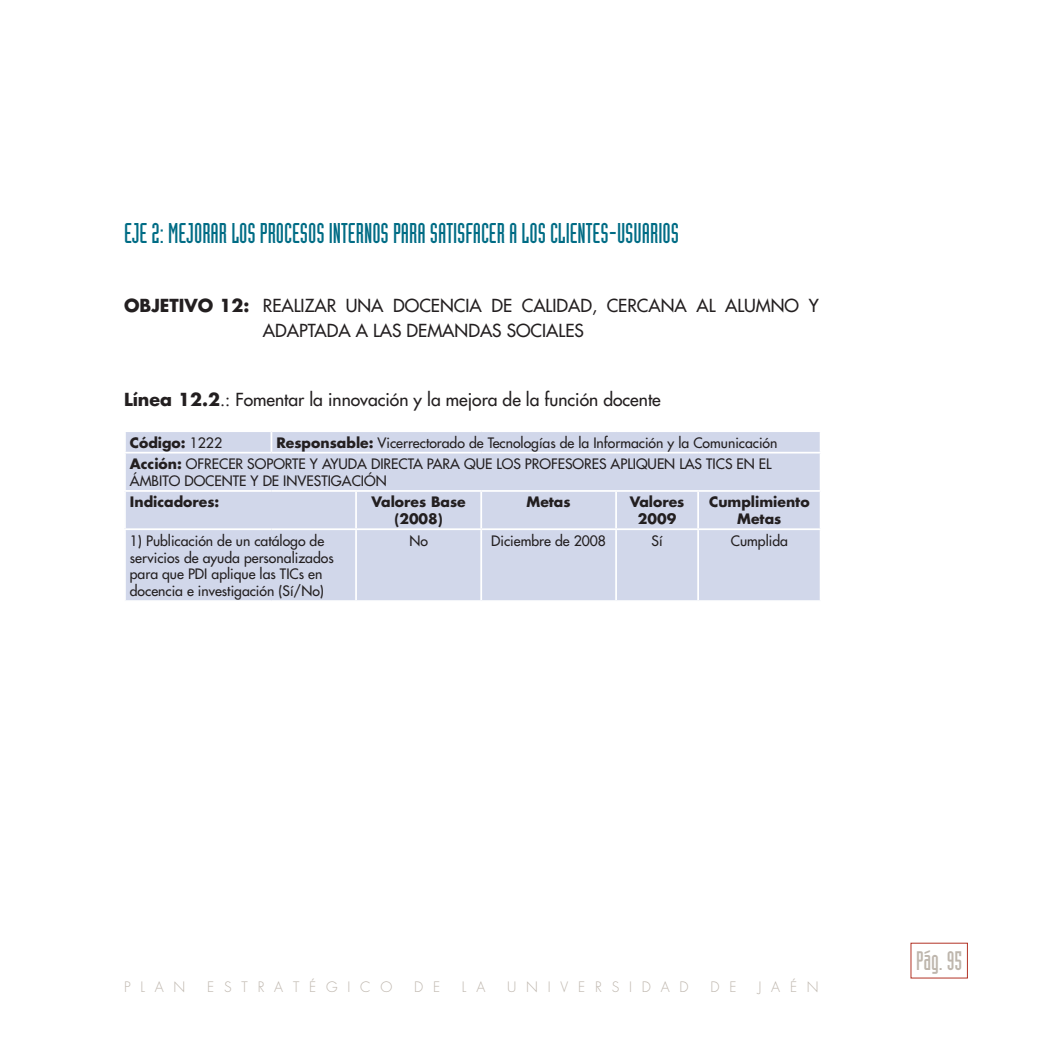
<style>
.page{position:relative;width:1042px;height:1042px;background:#fff}
.page>*{position:absolute;margin:0;border:0;box-sizing:border-box;transform-origin:0 0}
.t1{font:28px "Industria LT Std Solid";color:#006c85}
.t2{font:26.25px "Industria LT Std Solid";color:#beb6ad}
.t3{font:500 17.5px/24.5px "Futura Std";color:#231f20}
.t4{font:500 14px/16.8px "Futura Std";color:#231f20}
.t5{font:700 14px/16.8px "Futura Std";color:#231f20;text-align:center}
.t6{font:300 14px "Futura Std";letter-spacing:.7em;color:#beb6ad}
.s1{font-weight:700}
.s2{font-weight:500}
</style>
<div class="page">
<div style="left:126px;top:432px;width:694px;height:168px;background:#d1d7ea"></div>
<div style="left:125px;top:491px;width:231px;height:38px;background:#d1d7ea"></div>
<hr style="left:270px;top:432px;width:2px;height:20px;background:#fff">
<hr style="left:124px;top:452px;width:147px;height:1px;background:#fff">
<hr style="left:271px;top:452px;width:85px;height:1px;background:#fff">
<hr style="left:356px;top:452px;width:125px;height:1px;background:#fff">
<hr style="left:481px;top:452px;width:135px;height:1px;background:#fff">
<hr style="left:616px;top:452px;width:82px;height:1px;background:#fff">
<hr style="left:698px;top:452px;width:123px;height:1px;background:#fff">
<hr style="left:124px;top:490px;width:147px;height:2px;background:#fff">
<hr style="left:271px;top:490px;width:85px;height:2px;background:#fff">
<hr style="left:356px;top:490px;width:125px;height:2px;background:#fff">
<hr style="left:355px;top:492px;width:2px;height:36px;background:#fff">
<hr style="left:481px;top:490px;width:135px;height:2px;background:#fff">
<hr style="left:480px;top:492px;width:2px;height:36px;background:#fff">
<hr style="left:616px;top:490px;width:82px;height:2px;background:#fff">
<hr style="left:615px;top:492px;width:2px;height:36px;background:#fff">
<hr style="left:698px;top:490px;width:123px;height:2px;background:#fff">
<hr style="left:697px;top:492px;width:2px;height:36px;background:#fff">
<hr style="left:124px;top:528px;width:147px;height:2px;background:#fff">
<hr style="left:271px;top:528px;width:85px;height:2px;background:#fff">
<hr style="left:356px;top:528px;width:125px;height:2px;background:#fff">
<hr style="left:355px;top:530px;width:2px;height:70px;background:#fff">
<hr style="left:481px;top:528px;width:135px;height:2px;background:#fff">
<hr style="left:480px;top:530px;width:2px;height:70px;background:#fff">
<hr style="left:616px;top:528px;width:82px;height:2px;background:#fff">
<hr style="left:615px;top:530px;width:2px;height:70px;background:#fff">
<hr style="left:698px;top:528px;width:123px;height:2px;background:#fff">
<hr style="left:697px;top:530px;width:2px;height:70px;background:#fff">
<hr style="left:124px;top:492px;width:2px;height:36px;background:#fff">
<h1 class="t1" style="left:124px;top:218px;width:556px">EJE 2: MEJORAR LOS PROCESOS INTERNOS PARA SATISFACER A LOS CLIENTES-USUARIOS</h1>
<p class="t3" style="left:263px;top:293px;width:557px;text-indent:-139px"><span class="s1">OBJETIVO 12:</span> REALIZAR UNA DOCENCIA DE CALIDAD, CERCANA AL ALUMNO Y<br>ADAPTADA A LAS DEMANDAS SOCIALES</p>
<p class="t3" style="left:124px;top:387px;width:538px"><span class="s1">Línea 12.2</span>.: Fomentar la innovación y la mejora de la función docente</p>
<p class="t5" style="left:130px;top:434px;width:94px">Código: <span class="s2">1222</span></p>
<p class="t4" style="left:130px;top:432px;width:649px;line-height:21.5px;text-indent:146px"><span class="s1">Responsable:</span> Vicerrectorado de Tecnologías de la Información y la Comunicación<br><span class="s1">Acción:</span> OFRECER SOPORTE Y AYUDA DIRECTA PARA QUE LOS PROFESORES APLIQUEN LAS TICS EN EL</p>
<p class="t4" style="left:130px;top:472px;width:258px">ÁMBITO DOCENTE Y DE INVESTIGACIÓN</p>
<p class="t5" style="left:130px;top:494px;width:91px">Indicadores:</p>
<p class="t5" style="left:371px;top:494px;width:96px">Valores Base (2008)</p>
<p class="t5" style="left:526px;top:494px;width:46px">Metas</p>
<p class="t5" style="left:630px;top:494px;width:56px">Valores<br>2009</p>
<p class="t5" style="left:709px;top:494px;width:102px">Cumplimiento<br>Metas</p>
<p class="t4" style="left:130px;top:532px;width:205px">1) Publicación de un catálogo de servicios de ayuda personalizados para que PDI aplique las TICs en docencia e investigación (Sí/No)</p>
<p class="t4" style="left:409px;top:532px;width:20px">No</p>
<p class="t4" style="left:491px;top:532px;width:116px">Diciembre de 2008</p>
<p class="t4" style="left:651px;top:532px;width:13px">Sí</p>
<p class="t4" style="left:731px;top:532px;width:59px">Cumplida</p>
<p class="t6" style="left:124px;top:978px;width:63px">PLAN</p>
<p class="t6" style="left:207px;top:978px;width:186px">ESTRATÉGICO</p>
<p class="t6" style="left:414px;top:978px;width:28px">D E</p>
<p class="t6" style="left:462px;top:978px;width:25px">L A</p>
<p class="t6" style="left:507px;top:978px;width:183px">UNIVERSIDAD</p>
<p class="t6" style="left:710px;top:978px;width:28px">D E</p>
<p class="t6" style="left:758px;top:978px;width:62px">JAÉN</p>
<h2 class="t2" style="left:916px;top:946px;width:48px">Pág. 95</h2>
</div>
